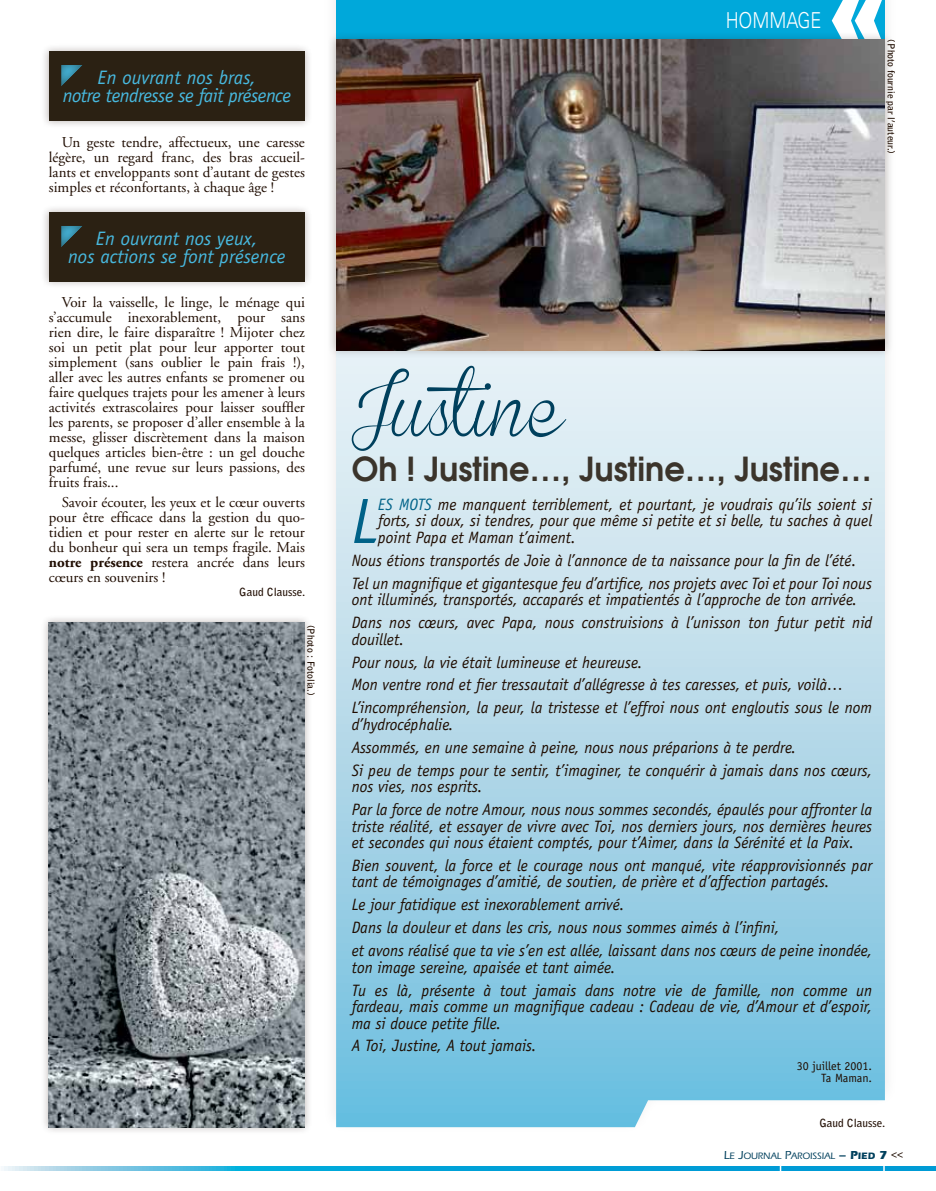
<style>
.page{position:relative;width:936px;height:1191px;background:#fff}
.page>*{position:absolute;margin:0;border:0;box-sizing:border-box;transform-origin:0 0}
.t1{font:67.5px "Brannboll Smal";color:#00405d}
.t2{font:italic 64.2px "Officina Sans";color:#006288}
.t3{font:600 33px "Avant Garde";color:#3b342b}
.t4{font:300 21.9px "Univers";color:#fff;scale:.82 1}
.t5{font:italic 19.5px/18px "Officina Sans";letter-spacing:-.025em;color:#48b9df;text-align:center}
.t6{font:italic 19.5px/18px "Officina Sans";color:#48b9df;text-align:center}
.t7{font:italic 16.5px/23px "Officina Sans";color:#1f0c00}
.t8{font:15px/15px "Adobe Garamond";color:#1f0c00;text-align:justify}
.t9{font:12px/12px "Officina Sans";color:#1f0c00;text-align:right}
.t10{font:700 11.25px "Bell Gothic";color:#1f0c00}
.t11{font:700 9.6px "Bell Gothic";color:#1f0c00}
.t12{font:9.6px "Eras Medium DTC SC800";color:#00405d}
.s1{font-weight:700}
.s2{color:#006288}
.s3{font-size:12px}
.s4{font-family:"Eras Demi DTC SC800";font-size:12px}
.s5{font-family:"Eras Bold DTC SC800";font-size:12px}
.s6{font-family:"Eras Bold DTC SC800"}
.s7{font-family:"Eras Book DTC SC800";font-size:12px;color:#1f0c00}
</style>
<div class="page">
<svg style="left:4px;top:1166px;width:931px;height:4px"></svg>
<div style="left:41px;top:614px;width:272px;height:521px;background:#1f0c00;opacity:.3"></div>
<img style="left:49px;top:622px;width:256px;height:505px">
<div style="left:41px;top:43px;width:272px;height:86px;background:#1f0c00;opacity:.3"></div>
<div style="left:49px;top:51px;width:256px;height:69px;background:#2b2113"></div>
<div style="left:58px;top:62px;width:26px;height:26px;background:#1f0c00;opacity:.5"></div>
<div style="left:41px;top:204px;width:272px;height:86px;background:#1f0c00;opacity:.3"></div>
<div style="left:49px;top:212px;width:256px;height:69px;background:#2b2113"></div>
<div style="left:58px;top:223px;width:26px;height:26px;background:#1f0c00;opacity:.5"></div>
<svg style="left:336px;top:360px;width:548px;height:767px"></svg>
<div style="left:336px;top:0;width:548px;height:39px;background:#00a8da"></div>
<div style="left:327px;top:31px;width:566px;height:329px;background:#1f0c00;opacity:.25"></div>
<img style="left:336px;top:40px;width:548px;height:310px">
<svg style="left:831px;top:31px;width:51px;height:13px"></svg>
<p class="t5" style="left:63px;top:69px;width:230px">En ouvrant nos bras,<br>notre tendresse se fait présence</p>
<p class="t8" style="left:49px;top:135px;width:257px;text-indent:13px">Un geste tendre, affectueux, une caresse légère, un regard franc, des bras accueil&shy;lants et enveloppants sont d’autant de gestes simples et réconfortants, à chaque âge !</p>
<p class="t6" style="left:68px;top:230px;width:219px">En ouvrant nos yeux,<br>nos actions se font présence</p>
<p class="t8" style="left:49px;top:295px;width:257px;text-indent:13px">Voir la vaisselle, le linge, le ménage qui s’accumule inexorablement, pour sans rien dire, le faire disparaître ! Mijoter chez soi un petit plat pour leur apporter tout simplement (sans oublier le pain frais !), aller avec les autres enfants se promener ou faire quelques trajets pour les amener à leurs activités extrascolaires pour laisser souffler les parents, se proposer d’aller ensemble à la messe, glisser discrètement dans la maison quelques articles bien-être : un gel douche parfumé, une revue sur leurs passions, des fruits frais...</p>
<p class="t8" style="left:49px;top:495px;width:257px;text-indent:13px">Savoir écouter, les yeux et le cœur ouverts pour être efficace dans la gestion du quo&shy;tidien et pour rester en alerte sur le retour du bonheur qui sera un temps fragile. Mais <span class="s1">notre présence</span> restera ancrée dans leurs cœurs en souvenirs !</p>
<p class="t10" style="left:239px;top:585px;width:68px">Gaud Clausse.</p>
<p class="t11" style="left:316px;top:624px;width:72px;rotate:90deg">(Photo : Fotolia.)</p>
<h3 class="t4" style="left:725px;top:7px;width:118px">HOMMAGE</h3>
<p class="t11" style="left:897px;top:39px;width:116px;rotate:90deg">(Photo fournie par l’auteur.)</p>
<h1 class="t1" style="left:351px;top:371px;width:215px">Justine</h1>
<h3 class="t3" style="left:351px;top:447px;width:522px">Oh ! Justine…, Justine…, Justine…</h3>
<h2 class="t2" style="left:351px;top:484px;width:28px">L</h2>
<p class="t7" style="left:378px;top:496px;width:495px;line-height:16.5px;text-align:justify"><span class="s2">es mots</span> me manquent terriblement, et pourtant, je voudrais qu’ils soient si forts, si doux, si tendres, pour que même si petite et si belle, tu saches à quel point Papa et Maman t’aiment.</p>
<p class="t7" style="left:351px;top:549px;width:522px">Nous étions transportés de Joie à l’annonce de ta naissance pour la fin de l’été.<br>Tel un magnifique et gigantesque feu d’artifice, nos projets avec Toi et pour Toi nous</p>
<p class="t7" style="left:351px;top:588px;width:522px">ont illuminés, transportés, accaparés et impatientés à l’approche de ton arrivée.<br>Dans nos cœurs, avec Papa, nous construisions à l’unisson ton futur petit nid</p>
<p class="t7" style="left:351px;top:627px;width:522px">douillet.<br>Pour nous, la vie était lumineuse et heureuse.<br>Mon ventre rond et fier tressautait d’allégresse à tes caresses, et puis, voilà… L’incompréhension, la peur, la tristesse et l’effroi nous ont engloutis sous le nom</p>
<p class="t7" style="left:351px;top:713px;width:522px">d’hydrocéphalie.<br>Assommés, en une semaine à peine, nous nous préparions à te perdre.<br>Si peu de temps pour te sentir, t’imaginer, te conquérir à jamais dans nos cœurs,</p>
<p class="t7" style="left:351px;top:775px;width:522px">nos vies, nos esprits.<br>Par la force de notre Amour, nous nous sommes secondés, épaulés pour affronter la</p>
<p class="t7" style="left:351px;top:817px;width:522px;line-height:16.5px">triste réalité, et essayer de vivre avec Toi, nos derniers jours, nos dernières heures et secondes qui nous étaient comptés, pour t’Aimer, dans la Sérénité et la Paix.</p>
<p class="t7" style="left:351px;top:857px;width:522px;line-height:16.5px">Bien souvent, la force et le courage nous ont manqué, vite réapprovisionnés par tant de témoignages d’amitié, de soutien, de prière et d’affection partagés.</p>
<p class="t7" style="left:351px;top:893px;width:522px">Le jour fatidique est inexorablement arrivé.<br>Dans la douleur et dans les cris, nous nous sommes aimés à l’infini,<br>et avons réalisé que ta vie s’en est allée, laissant dans nos cœurs de peine inondée,</p>
<p class="t7" style="left:351px;top:955px;width:522px">ton image sereine, apaisée et tant aimée.<br>Tu es là, présente à tout jamais dans notre vie de famille, non comme un</p>
<p class="t7" style="left:351px;top:998px;width:522px;line-height:16.5px">fardeau, mais comme un magnifique cadeau : Cadeau de vie, d’Amour et d’espoir, ma si douce petite fille.</p>
<p class="t7" style="left:351px;top:1034px;width:186px">A Toi, Justine, A tout jamais.</p>
<p class="t9" style="left:796px;top:1059px;width:77px">30 juillet 2001.<br>Ta Maman.</p>
<p class="t10" style="left:819px;top:1116px;width:68px">Gaud Clausse.</p>
<p class="t12" style="left:724px;top:1150px;width:181px"><span class="s3">L</span>E <span class="s3">J</span>OURNAL <span class="s3">P</span>AROISSIAL <span class="s4">–</span> <span class="s5">P</span><span class="s6">ied</span> <span class="s5">7</span> <span class="s7">&lt;&lt;</span></p>
</div>
